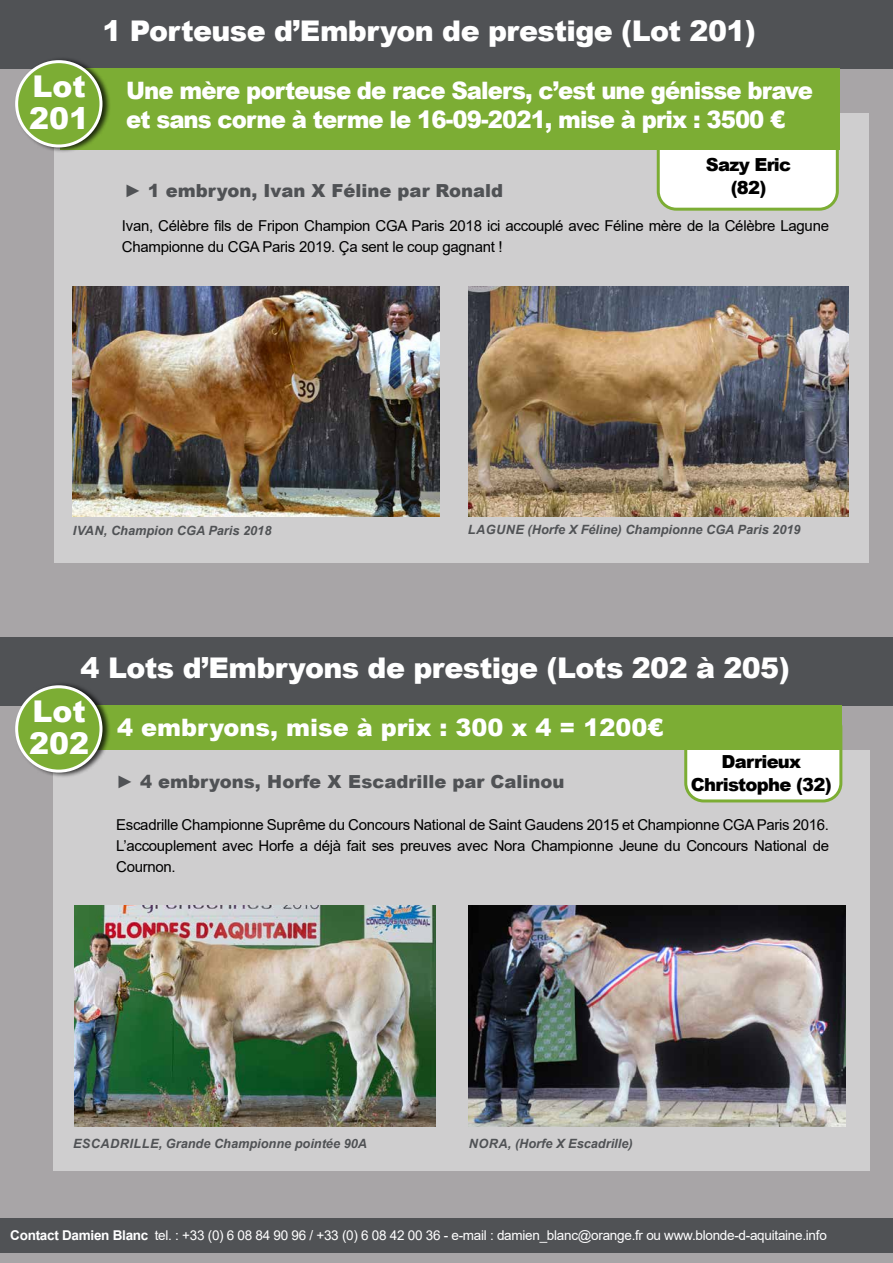
<style>
.page{position:relative;width:893px;height:1263px;background:#a8a5a7}
.page>*{position:absolute;margin:0;border:0;box-sizing:border-box;transform-origin:0 0}
.t1{font:900 30px/31.5px "Arial";color:#fff}
.t2{font:900 28.5px "Arial";letter-spacing:-.02em;color:#fff}
.t3{font:900 24px/28.8px "Arial";letter-spacing:-.04em;color:#fff;scale:.95 1}
.t4{font:900 24px "Arial";color:#fff}
.t5{font:900 18px "Arial";color:#505255}
.t6{font:900 18px/22.5px "Arial";letter-spacing:-.04em;color:#000;text-align:center}
.t7{font:15px/21px "Arial";letter-spacing:-.02em;color:#000}
.t8{font:13.5px "Arial";letter-spacing:-.02em;color:#fff}
.t9{font:italic 700 12.75px "Arial";color:#505255}
.s1{font-weight:700}
</style>
<div class="page">
<div style="left:0;top:1218px;width:893px;height:34px;background:#505255"></div>
<div style="left:0;top:0;width:893px;height:68px;background:#505255"></div>
<div style="left:0;top:637px;width:893px;height:68px;background:#505255"></div>
<div style="left:55px;top:113px;width:814px;height:450px;background:#cfcecf"></div>
<div style="left:658px;top:119px;width:179px;height:90px;background:#fff;border-radius:18px"></div>
<div style="left:657px;top:118px;width:182px;height:93px;border:3px solid #7cad34;border-radius:18px"></div>
<div style="left:60px;top:68px;width:779px;height:82px;background:#7cad34"></div>
<div style="left:15px;top:56px;width:96px;height:97px;background:#000;opacity:.75"></div>
<div style="left:17px;top:62px;width:84px;height:84px;background:#7cad34;border-radius:50%"></div>
<div style="left:15px;top:60px;width:87px;height:87px;border:3px solid #fff;border-radius:50%"></div>
<img style="left:469px;top:286px;width:379px;height:230px">
<img style="left:73px;top:286px;width:367px;height:231px">
<div style="left:53px;top:750px;width:816px;height:420px;background:#cfcecf"></div>
<div style="left:686px;top:710px;width:155px;height:91px;background:#fff;border-radius:18px"></div>
<div style="left:684px;top:708px;width:158px;height:94px;border:3px solid #7cad34;border-radius:18px"></div>
<div style="left:43px;top:706px;width:799px;height:44px;background:#7cad34"></div>
<div style="left:15px;top:681px;width:96px;height:97px;background:#000;opacity:.75"></div>
<div style="left:17px;top:687px;width:84px;height:84px;background:#7cad34;border-radius:50%"></div>
<div style="left:15px;top:685px;width:87px;height:88px;border:3px solid #fff;border-radius:50%"></div>
<img style="left:74px;top:906px;width:362px;height:221px">
<img style="left:469px;top:906px;width:377px;height:221px">
<h2 class="t2" style="left:102px;top:10px;width:655px">1 Porteuse d’Embryon de prestige (Lot 201)</h2>
<h1 class="t1" style="left:29px;top:70px;width:62px">Lot<br>201</h1>
<h3 class="t3" style="left:126px;top:75px;width:724px">Une mère porteuse de race Salers, c’est une génisse brave et sans corne à terme le 16-09-2021, mise à prix : 3500 €</h3>
<p class="t5" style="left:124px;top:178px;width:381px">► 1 embryon, Ivan X Féline par Ronald</p>
<p class="t6" style="left:706px;top:153px;width:87px">Sazy Eric (82)</p>
<p class="t7" style="left:122px;top:215px;width:709px">Ivan, Célèbre fils de Fripon Champion CGA Paris 2018 ici accouplé avec Féline mère de la Célèbre Lagune<br>Championne du CGA Paris 2019. Ça sent le coup gagnant !</p>
<p class="t9" style="left:73px;top:522px;width:200px">IVAN, Champion CGA Paris 2018</p>
<p class="t9" style="left:468px;top:521px;width:334px">LAGUNE (Horfe X Féline) Championne CGA Paris 2019</p>
<h2 class="t2" style="left:81px;top:647px;width:711px">4 Lots d’Embryons de prestige (Lots 202 à 205)</h2>
<h1 class="t1" style="left:29px;top:695px;width:62px">Lot<br>202</h1>
<h3 class="t4" style="left:117px;top:710px;width:548px">4 embryons, mise à prix : 300 x 4 = 1200€</h3>
<p class="t5" style="left:116px;top:768px;width:450px">► 4 embryons, Horfe X Escadrille par Calinou</p>
<p class="t6" style="left:691px;top:750px;width:142px">Darrieux<br>Christophe (32)</p>
<p class="t7" style="left:116px;top:814px;width:714px;text-align:justify">Escadrille Championne Suprême du Concours National de Saint Gaudens 2015 et Championne CGA Paris 2016.<br>L’accouplement avec Horfe a déjà fait ses preuves avec Nora Championne Jeune du Concours National de Cournon.</p>
<p class="t9" style="left:73px;top:1135px;width:295px">ESCADRILLE, Grande Championne pointée 90A</p>
<p class="t9" style="left:469px;top:1135px;width:165px">NORA, (Horfe X Escadrille)</p>
<p class="t8" style="left:10px;top:1226px;width:818px"><span class="s1">Contact Damien Blanc</span> tel. : +33 (0) 6 08 84 90 96 / +33 (0) 6 08 42 00 36 - e-mail : damien_blanc@orange.fr ou www.blonde-d-aquitaine.info</p>
</div>
